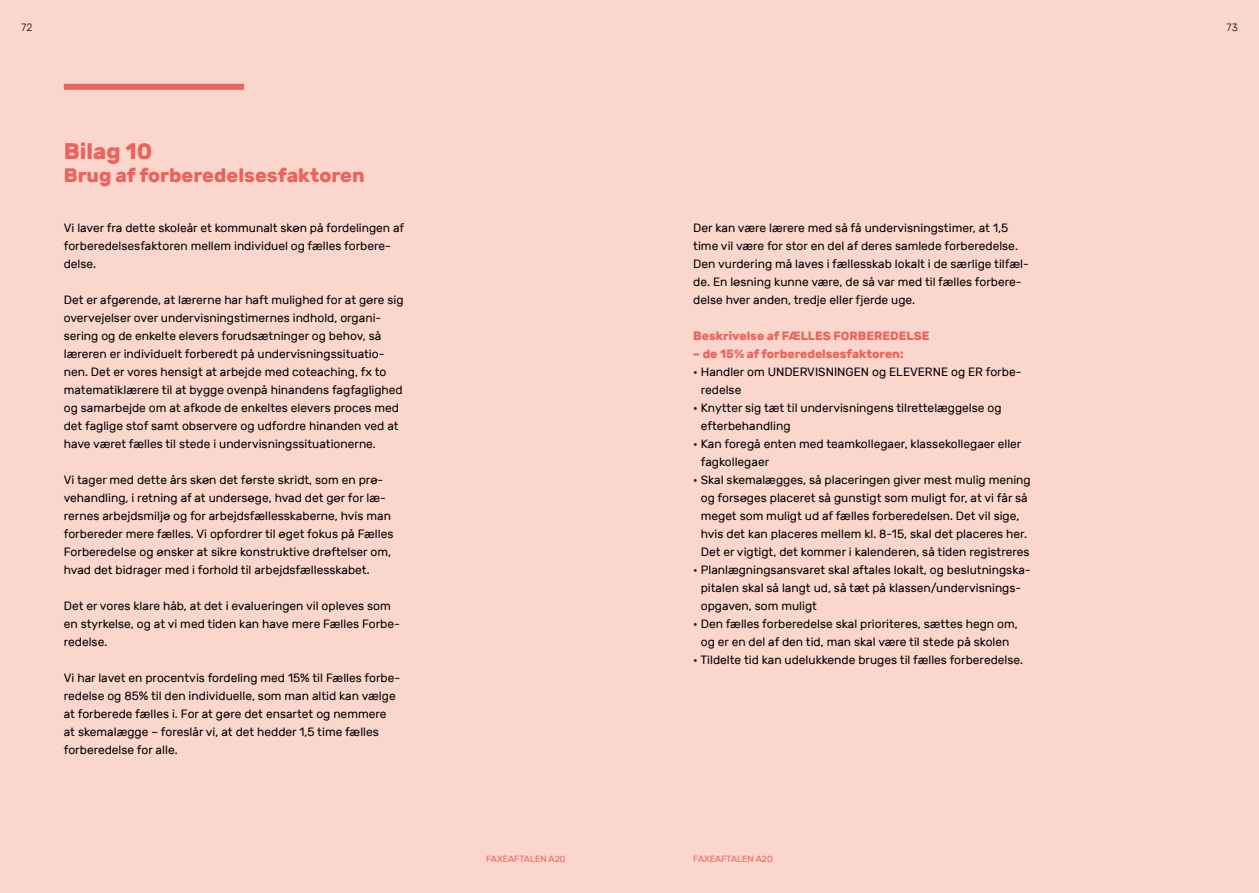
<style>
.page{position:relative;width:1259px;height:893px;background:#fbd6cd}
.page>*{position:absolute;margin:0;border:0;box-sizing:border-box;transform-origin:0 0}
.t1{font:700 22.5px "Rubik";color:#ec635c}
.t2{font:700 19.5px "Rubik";color:#ec635c}
.t3{font:12px/18px "Rubik";color:#000}
.t4{font:700 12px "Rubik";color:#ec635c}
.t5{font:300 10.5px "Rubik";color:#000}
.t6{font:9px "Rubik";color:#ec635c}
</style>
<div class="page">
<div style="left:64px;top:84px;width:180px;height:6px;background:#ec635c"></div>
<p class="t5" style="left:21px;top:22px;width:12px">72</p>
<h1 class="t1" style="left:64px;top:138px;width:90px">Bilag 10</h1>
<h2 class="t2" style="left:64px;top:163px;width:302px">Brug af forberedelsesfaktoren</h2>
<p class="t3" style="left:64px;top:219px;width:342px">Vi laver fra dette skoleår et kommunalt skøn på fordelingen af forberedelsesfaktoren mellem individuel og fælles forbere&shy;delse.</p>
<p class="t3" style="left:64px;top:291px;width:341px">Det er afgørende, at lærerne har haft mulighed for at gøre sig overvejelser over undervisningstimernes indhold, organi&shy;sering og de enkelte elevers forudsætninger og behov, så læreren er individuelt forberedt på undervisningssituatio&shy;nen. Det er vores hensigt at arbejde med coteaching, fx to matematiklærere til at bygge ovenpå hinandens fagfaglighed og samarbejde om at afkode de enkeltes elevers proces med det faglige stof samt observere og udfordre hinanden ved at have været fælles til stede i undervisningssituationerne.</p>
<p class="t3" style="left:64px;top:471px;width:331px">Vi tager med dette års skøn det første skridt, som en prø&shy;vehandling, i retning af at undersøge, hvad det gør for læ&shy;rernes arbejdsmiljø og for arbejdsfællesskaberne, hvis man forbereder mere fælles. Vi opfordrer til øget fokus på Fælles Forberedelse og ønsker at sikre konstruktive drøftelser om, hvad det bidrager med i forhold til arbejdsfællesskabet.</p>
<p class="t3" style="left:64px;top:597px;width:338px">Det er vores klare håb, at det i evalueringen vil opleves som en styrkelse, og at vi med tiden kan have mere Fælles Forbe&shy;redelse.</p>
<p class="t3" style="left:64px;top:669px;width:338px">Vi har lavet en procentvis fordeling med 15% til Fælles forbe&shy;redelse og 85% til den individuelle, som man altid kan vælge at forberede fælles i. For at gøre det ensartet og nemmere at skemalægge – foreslår vi, at det hedder 1,5 time fælles forberedelse for alle.</p>
<p class="t6" style="left:486px;top:854px;width:81px">FAXEAFTALEN A20</p>
<p class="t3" style="left:693px;top:219px;width:337px">Der kan være lærere med så få undervisningstimer, at 1,5 time vil være for stor en del af deres samlede forberedelse.<br>Den vurdering må laves i fællesskab lokalt i de særlige tilfæl&shy;de. En løsning kunne være, de så var med til fælles forbere&shy;delse hver anden, tredje eller fjerde uge.</p>
<p class="t4" style="left:693px;top:329px;width:238px">Beskrivelse af FÆLLES FORBEREDELSE</p>
<p class="t4" style="left:693px;top:347px;width:212px">– de 15% af forberedelsesfaktoren:</p>
<p class="t3" style="left:701px;top:363px;width:322px;text-indent:-7px">• Handler om UNDERVISNINGEN og ELEVERNE og ER forbe&shy;redelse</p>
<p class="t3" style="left:701px;top:399px;width:302px;text-indent:-7px">• Knytter sig tæt til undervisningens tilrettelæggelse og efterbehandling</p>
<p class="t3" style="left:701px;top:435px;width:322px;text-indent:-7px">• Kan foregå enten med teamkollegaer, klassekollegaer eller fagkollegaer</p>
<p class="t3" style="left:693px;top:471px;width:339px;text-align:center">• Skal skemalægges, så placeringen giver mest mulig mening og forsøges placeret så gunstigt som muligt for, at vi får så meget som muligt ud af fælles forberedelsen. Det vil sige, hvis det kan placeres mellem kl. 8-15, skal det placeres her.<br>Det er vigtigt, det kommer i kalenderen, så tiden registreres</p>
<p class="t3" style="left:701px;top:561px;width:331px;text-indent:-7px">• Planlægningsansvaret skal aftales lokalt, og beslutningska&shy;pitalen skal så langt ud, så tæt på klassen/undervisnings&shy;opgaven, som muligt</p>
<p class="t3" style="left:693px;top:615px;width:326px;text-align:center">• Den fælles forberedelse skal prioriteres, sættes hegn om, og er en del af den tid, man skal være til stede på skolen</p>
<p class="t3" style="left:693px;top:651px;width:331px">• Tildelte tid kan udelukkende bruges til fælles forberedelse.</p>
<p class="t6" style="left:693px;top:854px;width:81px">FAXEAFTALEN A20</p>
<p class="t5" style="left:1226px;top:22px;width:13px">73</p>
</div>
